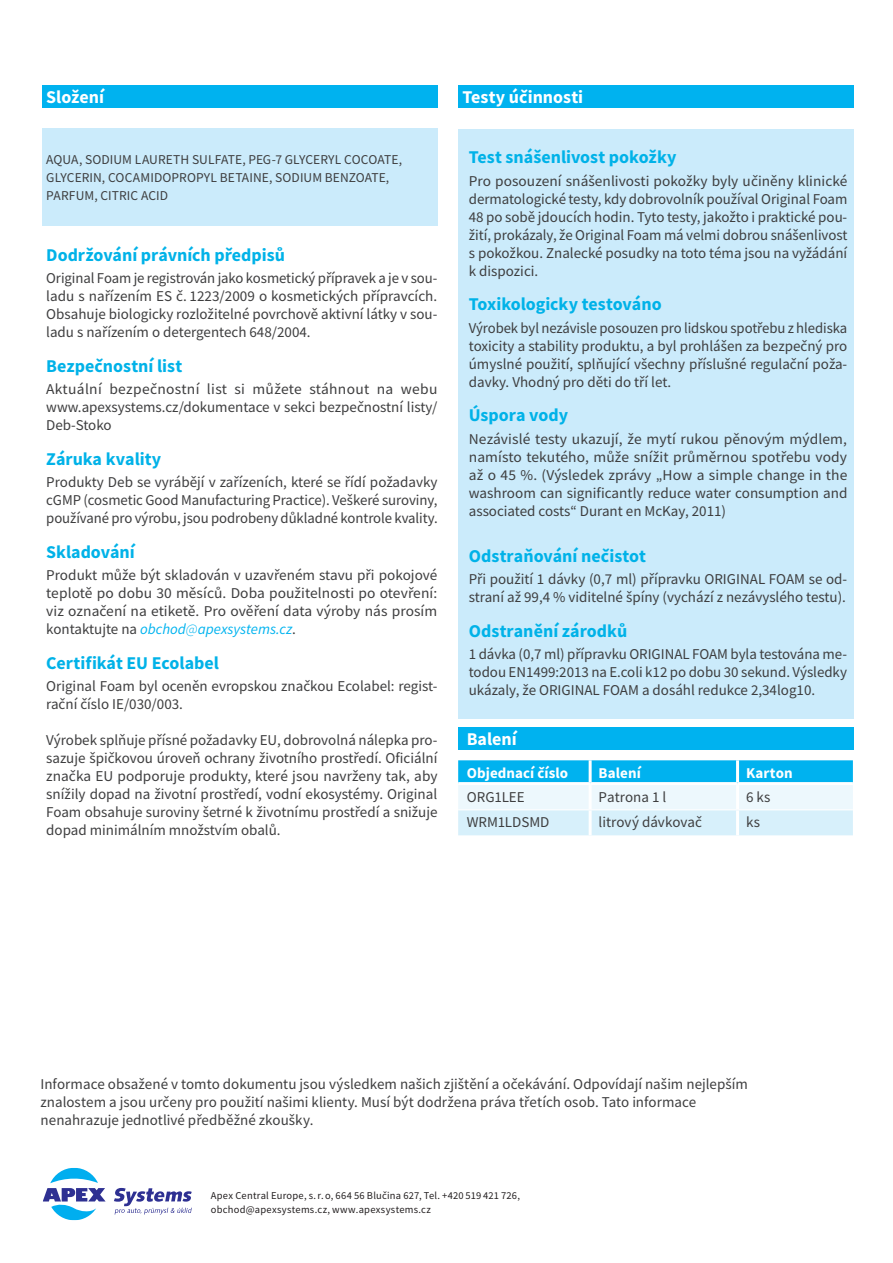
<style>
.page{position:relative;width:893px;height:1263px;background:#fff}
.page>*{position:absolute;margin:0;border:0;box-sizing:border-box;transform-origin:0 0}
.t1{font:700 18px "Source Sans Pro";color:#00b2e8}
.t2{font:700 18px "Source Sans Pro";color:#fff}
.t3{font:15px/18px "Source Sans Pro";color:#3e3e3f;text-align:justify}
.t4{font:700 15px "Source Sans Pro";letter-spacing:.005em;color:#fff}
.t5{font:13.5px/18px "Source Sans Pro";letter-spacing:.005em;color:#3e3e3f}
.t6{font:10.5px/14.4px "Source Sans Pro";letter-spacing:.025em;color:#231f20}
.s1{font-style:italic;color:#00b3ef}
.s2{font-weight:300;font-style:italic;color:#00b3ef}
</style>
<div class="page">
<div style="left:42px;top:85px;width:395px;height:22px;background:#00b2ef"></div>
<div style="left:42px;top:129px;width:395px;height:97px;background:#cbebfb"></div>
<div style="left:458px;top:85px;width:396px;height:22px;background:#00b2ef"></div>
<div style="left:458px;top:727px;width:396px;height:23px;background:#00b2ef"></div>
<svg style="left:458px;top:760px;width:395px;height:75px;background:#9ddff8"></svg>
<hr style="left:589px;top:760px;width:3px;height:22px;background:#fff">
<hr style="left:736px;top:760px;width:3px;height:22px;background:#fff">
<hr style="left:589px;top:785px;width:3px;height:24px;background:#fff">
<hr style="left:736px;top:785px;width:3px;height:24px;background:#fff">
<hr style="left:589px;top:810px;width:3px;height:25px;background:#fff">
<hr style="left:736px;top:810px;width:3px;height:25px;background:#fff">
<hr style="left:458px;top:782px;width:132px;height:3px;background:#fff">
<hr style="left:590px;top:782px;width:148px;height:3px;background:#fff">
<hr style="left:738px;top:782px;width:115px;height:3px;background:#fff">
<hr style="left:458px;top:809px;width:132px;height:1px;background:#fff">
<hr style="left:590px;top:809px;width:148px;height:1px;background:#fff">
<hr style="left:738px;top:809px;width:115px;height:1px;background:#fff">
<div style="left:458px;top:129px;width:396px;height:589px;background:#cbebfb"></div>
<svg style="left:43px;top:1168px;width:63px;height:52px"></svg>
<svg style="left:114px;top:1188px;width:78px;height:26px"></svg>
<p class="t2" style="left:46px;top:85px;width:59px">Složení</p>
<p class="t5" style="left:46px;top:151px;width:357px">AQUA, SODIUM LAURETH SULFATE, PEG-7 GLYCERYL COCOATE,<br>GLYCERIN, COCAMIDOPROPYL BETAINE, SODIUM BENZOATE,<br>PARFUM, CITRIC ACID</p>
<p class="t1" style="left:46px;top:243px;width:240px">Dodržování právních předpisů</p>
<p class="t3" style="left:46px;top:269px;width:393px">Original Foam je registrován jako kosmetický přípravek a je v sou&shy;ladu s nařízením ES č. 1223/2009 o kosmetických přípravcích.<br>Obsahuje biologicky rozložitelné povrchově aktivní látky v sou&shy;ladu s nařízením o detergentech 648/2004.</p>
<p class="t1" style="left:46px;top:354px;width:138px">Bezpečnostní list</p>
<p class="t3" style="left:46px;top:380px;width:393px">Aktuální bezpečnostní list si můžete stáhnout na webu www.apexsystems.cz/dokumentace v sekci bezpečnostní listy/ Deb-Stoko</p>
<p class="t1" style="left:46px;top:447px;width:117px">Záruka kvality</p>
<p class="t3" style="left:46px;top:473px;width:393px">Produkty Deb se vyrábějí v zařízeních, které se řídí požadavky cGMP (cosmetic Good Manufacturing Practice). Veškeré suroviny, používané pro výrobu, jsou podrobeny důkladné kontrole kvality.</p>
<p class="t1" style="left:46px;top:540px;width:90px">Skladování</p>
<p class="t3" style="left:46px;top:566px;width:393px">Produkt může být skladován v uzavřeném stavu při pokojové teplotě po dobu 30 měsíců. Doba použitelnosti po otevření: viz označení na etiketě. Pro ověření data výroby nás prosím kontaktujte na <span class="s1">obchod</span><span class="s2">@</span><span class="s1">apexsystems.cz</span>.</p>
<p class="t1" style="left:46px;top:651px;width:174px">Certifikát EU Ecolabel</p>
<p class="t3" style="left:46px;top:677px;width:393px">Original Foam byl oceněn evropskou značkou Ecolabel: regist&shy;rační číslo IE/030/003.</p>
<p class="t3" style="left:46px;top:731px;width:393px">Výrobek splňuje přísné požadavky EU, dobrovolná nálepka pro&shy;sazuje špičkovou úroveň ochrany životního prostředí. Oficiální značka EU podporuje produkty, které jsou navrženy tak, aby snížily dopad na životní prostředí, vodní ekosystémy. Original Foam obsahuje suroviny šetrné k životnímu prostředí a snižuje dopad minimálním množstvím obalů.</p>
<p class="t2" style="left:462px;top:85px;width:122px">Testy účinnosti</p>
<p class="t1" style="left:469px;top:145px;width:209px">Test snášenlivost pokožky</p>
<p class="t3" style="left:469px;top:172px;width:380px">Pro posouzení snášenlivosti pokožky byly učiněny klinické dermatologické testy, kdy dobrovolník používal Original Foam 48 po sobě jdoucích hodin. Tyto testy, jakožto i praktické pou&shy;žití, prokázaly, že Original Foam má velmi dobrou snášenlivost s pokožkou. Znalecké posudky na toto téma jsou na vyžádání k dispozici.</p>
<p class="t1" style="left:469px;top:292px;width:194px">Toxikologicky testováno</p>
<p class="t3" style="left:469px;top:319px;width:380px">Výrobek byl nezávisle posouzen pro lidskou spotřebu z hlediska toxicity a stability produktu, a byl prohlášen za bezpečný pro úmyslné použití, splňující všechny příslušné regulační poža&shy;davky. Vhodný pro děti do tří let.</p>
<p class="t1" style="left:469px;top:403px;width:101px">Úspora vody</p>
<p class="t3" style="left:469px;top:430px;width:380px">Nezávislé testy ukazují, že mytí rukou pěnovým mýdlem, namísto tekutého, může snížit průměrnou spotřebu vody až o 45 %. (Výsledek zprávy „How a simple change in the washroom can significantly reduce water consumption and associated costs“ Durant en McKay, 2011)</p>
<p class="t1" style="left:469px;top:544px;width:179px">Odstraňování nečistot</p>
<p class="t3" style="left:469px;top:570px;width:380px">Při použití 1 dávky (0,7 ml) přípravku ORIGINAL FOAM se od&shy;straní až 99,4 % viditelné špíny (vychází z nezávyslého testu).</p>
<p class="t1" style="left:469px;top:619px;width:160px">Odstranění zárodků</p>
<p class="t3" style="left:469px;top:645px;width:380px">1 dávka (0,7 ml) přípravku ORIGINAL FOAM byla testována me&shy;todou EN1499:2013 na E.coli k12 po dobu 30 sekund. Výsledky ukázaly, že ORIGINAL FOAM a dosáhl redukce 2,34log10.</p>
<p class="t2" style="left:467px;top:727px;width:52px">Balení</p>
<p class="t4" style="left:467px;top:762px;width:103px">Objednací číslo</p>
<p class="t4" style="left:599px;top:762px;width:44px">Balení</p>
<p class="t4" style="left:746px;top:762px;width:48px">Karton</p>
<p class="t3" style="left:467px;top:787px;width:59px">ORG1LEE</p>
<p class="t3" style="left:599px;top:787px;width:69px">Patrona 1 l</p>
<p class="t3" style="left:746px;top:787px;width:26px">6 ks</p>
<p class="t3" style="left:467px;top:813px;width:84px">WRM1LDSMD</p>
<p class="t3" style="left:599px;top:813px;width:105px">litrový dávkovač</p>
<p class="t3" style="left:746px;top:813px;width:16px">ks</p>
<p class="t3" style="left:41px;top:1074px;width:709px;text-align:left">Informace obsažené v tomto dokumentu jsou výsledkem našich zjištění a očekávání. Odpovídají našim nejlepším znalostem a jsou určeny pro použití našimi klienty. Musí být dodržena práva třetích osob. Tato informace nenahrazuje jednotlivé předběžné zkoušky.</p>
<p class="t6" style="left:211px;top:1188px;width:311px">Apex Central Europe, s.r.o, 664 56 Blučina 627, Tel. +420 519 421 726, obchod@apexsystems.cz, www.apexsystems.cz</p>
</div>
